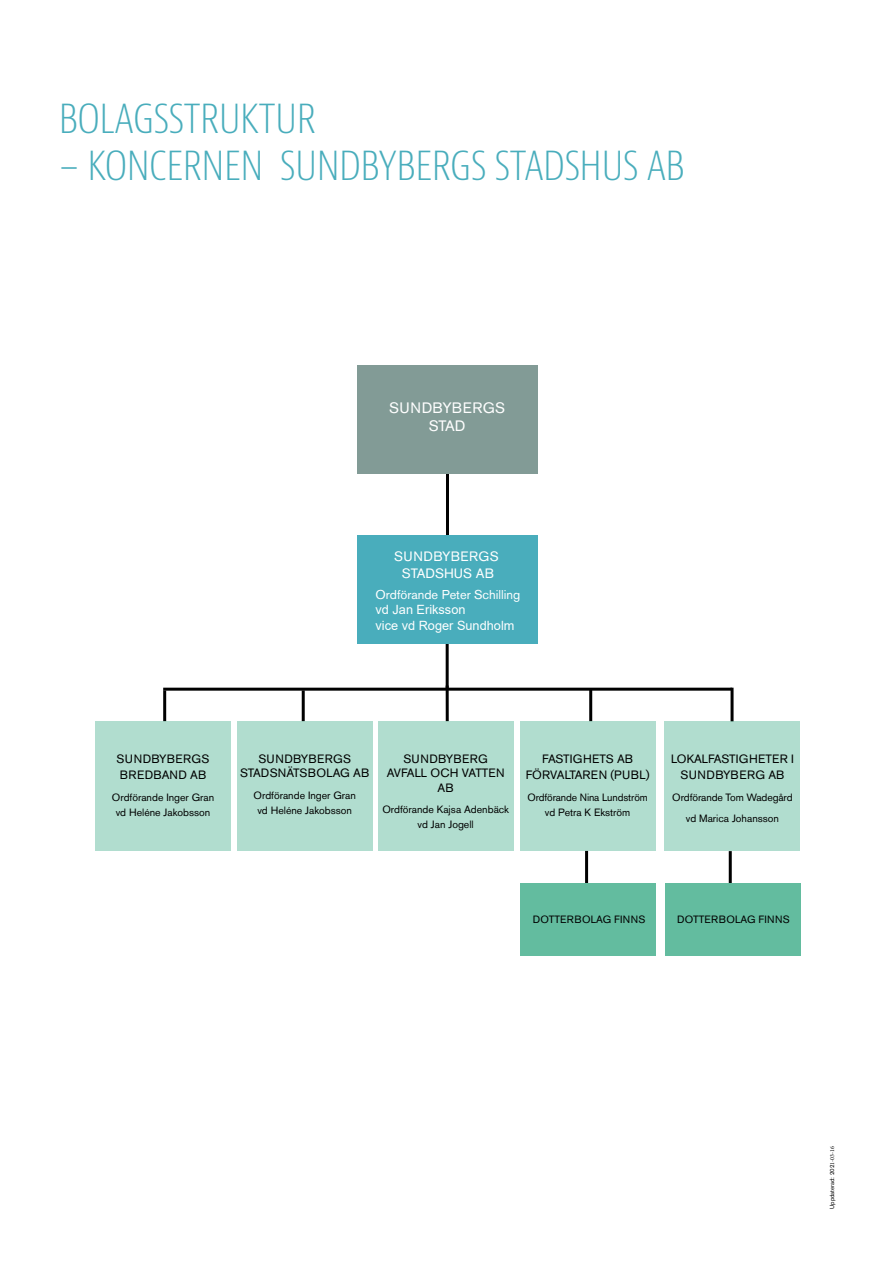
<style>
.page{position:relative;width:893px;height:1263px;background:#fff}
.page>*{position:absolute;margin:0;border:0;box-sizing:border-box;transform-origin:0 0}
.t1{font:300 condensed 39px "Bernina Sans";color:#49adbc}
.t2{font:15px/18px "Akzidenz Grotesk Std";letter-spacing:.02em;color:#fff;text-align:center}
.t3{font:13.5px/16.2px "Akzidenz Grotesk Std";letter-spacing:.01em;color:#fff;text-align:center}
.t4{font:12.75px/15.3px "Arial";color:#fff}
.t5{font:12.75px "Akzidenz Grotesk Std";color:#fff}
.t6{font:12px/14.4px "Akzidenz Grotesk Std";color:#000;text-align:center}
.t7{font:12px/16.2px "Akzidenz Grotesk Std";letter-spacing:.02em;color:#000}
.t8{font:10.5px/15.3px "Akzidenz Grotesk Std";color:#000;text-align:center}
.t9{font:10.5px "Akzidenz Grotesk Std";letter-spacing:.02em;color:#000}
.t10{font:6px "Akzidenz Grotesk Std";color:#000}
.s1{font-family:"Minion Pro"}
</style>
<div class="page">
<hr style="left:446px;top:634px;width:3px;height:55px;background:#000">
<hr style="left:730px;top:688px;width:3px;height:33px;background:#000">
<hr style="left:589px;top:689px;width:3px;height:32px;background:#000">
<hr style="left:302px;top:690px;width:3px;height:31px;background:#000">
<hr style="left:163px;top:690px;width:3px;height:31px;background:#000">
<hr style="left:446px;top:685px;width:3px;height:36px;background:#000">
<hr style="left:446px;top:430px;width:3px;height:138px;background:#000">
<div style="left:95px;top:721px;width:136px;height:130px;background:#b1ddcf"></div>
<div style="left:237px;top:721px;width:136px;height:130px;background:#b1ddcf"></div>
<div style="left:378px;top:721px;width:136px;height:130px;background:#b1ddcf"></div>
<div style="left:520px;top:721px;width:136px;height:130px;background:#b1ddcf"></div>
<div style="left:664px;top:721px;width:136px;height:130px;background:#b1ddcf"></div>
<div style="left:357px;top:366px;width:180px;height:108px;background:#829b96"></div>
<div style="left:357px;top:535px;width:180px;height:109px;background:#49adbc"></div>
<hr style="left:163px;top:688px;width:569px;height:3px;background:#000">
<hr style="left:585px;top:851px;width:3px;height:32px;background:#000">
<hr style="left:729px;top:851px;width:3px;height:32px;background:#000">
<div style="left:520px;top:883px;width:136px;height:73px;background:#63bc9f"></div>
<div style="left:664px;top:883px;width:136px;height:73px;background:#63bc9f"></div>
<h1 class="t1" style="left:59px;top:96px;width:258px">BOLAGSSTRUKTUR</h1>
<h1 class="t1" style="left:59px;top:142px;width:627px">– KONCERNEN SUNDBYBERGS STADSHUS AB</h1>
<h2 class="t2" style="left:389px;top:399px;width:117px">SUNDBYBERGS<br>STAD</h2>
<p class="t3" style="left:394px;top:548px;width:106px">SUNDBYBERGS<br>STADSHUS AB</p>
<p class="t5" style="left:376px;top:587px;width:146px">Ordförande Peter Schilling</p>
<p class="t4" style="left:376px;top:602px;width:140px">vd Jan Eriksson<br>vice vd Roger Sundholm</p>
<p class="t7" style="left:117px;top:751px;width:94px">SUNDBYBERGS<br>BREDBAND AB</p>
<p class="t8" style="left:112px;top:789px;width:104px">Ordförande Inger Gran vd Heléne Jakobsson</p>
<p class="t7" style="left:240px;top:751px;width:131px;line-height:14.4px;text-align:center">SUNDBYBERGS<br>STADSNÄTSBOLAG AB</p>
<p class="t8" style="left:254px;top:787px;width:104px">Ordförande Inger Gran vd Heléne Jakobsson</p>
<p class="t6" style="left:387px;top:751px;width:119px">SUNDBYBERG<br>AVFALL OCH VATTEN<br>AB</p>
<p class="t8" style="left:382px;top:802px;width:128px">Ordförande Kajsa Adenbäck vd Jan Jogell</p>
<p class="t6" style="left:526px;top:751px;width:125px;line-height:16.2px">FASTIGHETS AB<br>FÖRVALTAREN (PUBL)</p>
<p class="t8" style="left:528px;top:789px;width:122px">Ordförande Nina Lundström vd Petra K Ekström</p>
<p class="t6" style="left:671px;top:751px;width:124px;line-height:16.2px">LOKALFASTIGHETER I<br>SUNDBYBERG AB</p>
<p class="t8" style="left:672px;top:786px;width:122px;line-height:21.3px">Ordförande Tom Wadegård vd Marica Johansson</p>
<p class="t9" style="left:533px;top:913px;width:114px">DOTTERBOLAG FINNS</p>
<p class="t9" style="left:677px;top:913px;width:114px">DOTTERBOLAG FINNS</p>
<p class="t10" style="left:828px;top:1209px;width:64px;rotate:-90deg">Uppdaterad: 202<span class="s1">1-03-16</span></p>
</div>
